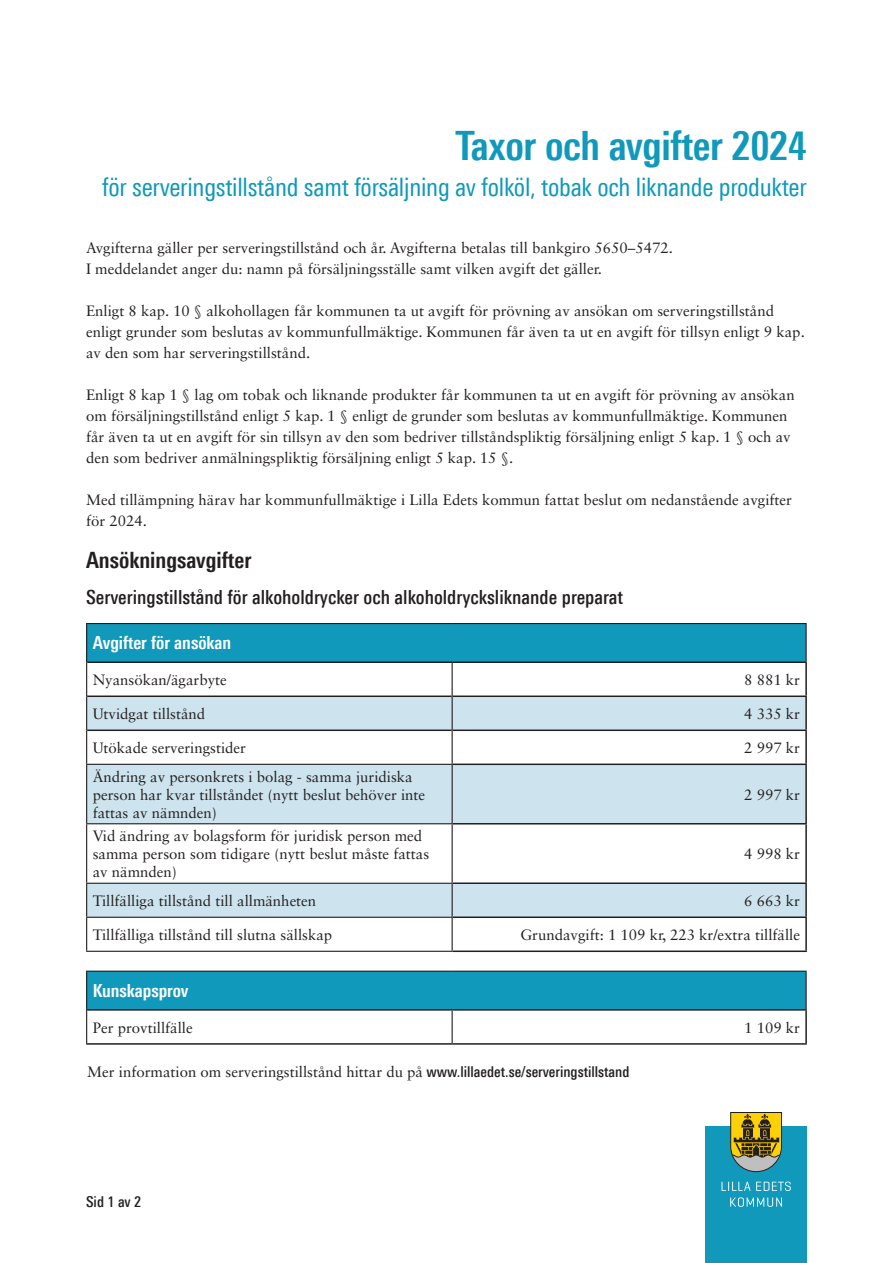
<style>
.page{position:relative;width:893px;height:1263px;background:#fff}
.page>*{position:absolute;margin:0;border:0;box-sizing:border-box;transform-origin:0 0}
.t1{font:700 40.5px "Linotype Univers 620 Cn";letter-spacing:-.01em;color:#1099ba}
.t2{font:25.5px "Linotype Univers 420 Cn";letter-spacing:-.01em;color:#1099ba}
.t3{font:700 22.5px "Linotype Univers 620 Cn";color:#231f20}
.t4{font:500 19.5px "Linotype Univers 520 Cn";color:#231f20}
.t5{font:700 18px "Linotype Univers 620 Cn";color:#fff}
.t6{font:15px/21px "Sabon LT Std";color:#231f20}
.t7{font:500 15px "Linotype Univers 520 Cn";color:#231f20}
.s1{font-family:"Linotype Univers 520 Cn";font-weight:500}
</style>
<div class="page">
<div style="left:705px;top:1126px;width:102px;height:137px;background:#1099ba"></div>
<svg style="left:721px;top:1181px;width:70px;height:10px"></svg>
<svg style="left:730px;top:1197px;width:52px;height:10px"></svg>
<svg style="left:730px;top:1112px;width:52px;height:60px;background:#938b3b"></svg>
<div style="left:87px;top:623px;width:719px;height:39px;background:#1099ba"></div>
<svg style="left:87px;top:697px;width:718px;height:220px;fill:#cde4ee"></svg>
<hr style="left:87px;top:661px;width:365px;height:2px;background:#231f20">
<hr style="left:452px;top:661px;width:355px;height:2px;background:#231f20">
<hr style="left:805px;top:663px;width:2px;height:32px;background:#231f20">
<hr style="left:87px;top:695px;width:365px;height:2px;background:#231f20">
<hr style="left:453px;top:695px;width:354px;height:2px;background:#231f20">
<hr style="left:805px;top:697px;width:2px;height:32px;background:#231f20">
<hr style="left:87px;top:729px;width:365px;height:2px;background:#231f20">
<hr style="left:453px;top:729px;width:354px;height:2px;background:#231f20">
<hr style="left:805px;top:731px;width:2px;height:32px;background:#231f20">
<hr style="left:453px;top:763px;width:354px;height:2px;background:#231f20">
<hr style="left:805px;top:765px;width:2px;height:58px;background:#231f20">
<hr style="left:453px;top:823px;width:354px;height:1px;background:#231f20">
<hr style="left:805px;top:824px;width:2px;height:58px;background:#231f20">
<hr style="left:453px;top:882px;width:354px;height:2px;background:#231f20">
<hr style="left:805px;top:884px;width:2px;height:32px;background:#231f20">
<hr style="left:453px;top:916px;width:354px;height:2px;background:#231f20">
<hr style="left:805px;top:918px;width:2px;height:32px;background:#231f20">
<hr style="left:453px;top:950px;width:354px;height:2px;background:#231f20">
<hr style="left:86px;top:623px;width:366px;height:1px;background:#231f20">
<hr style="left:86px;top:624px;width:1px;height:38px;background:#231f20">
<hr style="left:452px;top:623px;width:355px;height:1px;background:#231f20">
<hr style="left:805px;top:624px;width:2px;height:37px;background:#231f20">
<hr style="left:86px;top:662px;width:1px;height:34px;background:#231f20">
<hr style="left:452px;top:663px;width:1px;height:33px;background:#231f20">
<hr style="left:86px;top:696px;width:1px;height:34px;background:#231f20">
<hr style="left:452px;top:696px;width:1px;height:34px;background:#231f20">
<hr style="left:86px;top:730px;width:1px;height:34px;background:#231f20">
<hr style="left:452px;top:730px;width:1px;height:34px;background:#231f20">
<hr style="left:86px;top:764px;width:367px;height:1px;background:#231f20">
<hr style="left:86px;top:765px;width:1px;height:58px;background:#231f20">
<hr style="left:452px;top:765px;width:1px;height:58px;background:#231f20">
<hr style="left:86px;top:823px;width:367px;height:1px;background:#231f20">
<hr style="left:86px;top:824px;width:1px;height:59px;background:#231f20">
<hr style="left:452px;top:824px;width:1px;height:59px;background:#231f20">
<hr style="left:86px;top:883px;width:367px;height:1px;background:#231f20">
<hr style="left:86px;top:884px;width:1px;height:33px;background:#231f20">
<hr style="left:452px;top:884px;width:1px;height:33px;background:#231f20">
<hr style="left:86px;top:917px;width:367px;height:1px;background:#231f20">
<hr style="left:86px;top:918px;width:1px;height:33px;background:#231f20">
<hr style="left:452px;top:918px;width:1px;height:33px;background:#231f20">
<hr style="left:86px;top:951px;width:367px;height:1px;background:#231f20">
<div style="left:87px;top:971px;width:719px;height:39px;background:#1099ba"></div>
<hr style="left:87px;top:1009px;width:365px;height:2px;background:#231f20">
<hr style="left:452px;top:1009px;width:355px;height:2px;background:#231f20">
<hr style="left:805px;top:1011px;width:2px;height:32px;background:#231f20">
<hr style="left:86px;top:1043px;width:366px;height:2px;background:#231f20">
<hr style="left:452px;top:1043px;width:355px;height:2px;background:#231f20">
<hr style="left:86px;top:971px;width:366px;height:1px;background:#231f20">
<hr style="left:86px;top:972px;width:1px;height:38px;background:#231f20">
<hr style="left:452px;top:971px;width:355px;height:1px;background:#231f20">
<hr style="left:805px;top:972px;width:2px;height:37px;background:#231f20">
<hr style="left:86px;top:1010px;width:1px;height:33px;background:#231f20">
<hr style="left:452px;top:1011px;width:1px;height:32px;background:#231f20">
<p class="t1" style="left:456px;top:122px;width:353px">Taxor och avgifter 2024</p>
<p class="t2" style="left:102px;top:172px;width:706px">för serveringstillstånd samt försäljning av folköl, tobak och liknande produkter</p>
<p class="t6" style="left:86px;top:237px;width:588px">Avgifterna gäller per serveringstillstånd och år. Avgifterna betalas till bankgiro 5650–5472.</p>
<p class="t6" style="left:86px;top:258px;width:517px">I meddelandet anger du: namn på försäljningsställe samt vilken avgift det gäller.</p>
<p class="t6" style="left:86px;top:300px;width:720px">Enligt 8 kap. 10 § alkohollagen får kommunen ta ut avgift för prövning av ansökan om serveringstillstånd enligt grunder som beslutas av kommunfullmäktige. Kommunen får även ta ut en avgift för tillsyn enligt 9 kap. av den som har serveringstillstånd.</p>
<p class="t6" style="left:86px;top:384px;width:710px">Enligt 8 kap 1 § lag om tobak och liknande produkter får kommunen ta ut en avgift för prövning av ansökan om försäljningstillstånd enligt 5 kap. 1 § enligt de grunder som beslutas av kommunfullmäktige. Kommunen får även ta ut en avgift för sin tillsyn av den som bedriver tillståndspliktig försäljning enligt 5 kap. 1 § och av den som bedriver anmälningspliktig försäljning enligt 5 kap. 15 §.</p>
<p class="t6" style="left:86px;top:489px;width:707px">Med tillämpning härav har kommunfullmäktige i Lilla Edets kommun fattat beslut om nedanstående avgifter för 2024.</p>
<p class="t3" style="left:86px;top:547px;width:167px">Ansökningsavgifter</p>
<p class="t4" style="left:86px;top:586px;width:538px">Serveringstillstånd för alkoholdrycker och alkoholdrycksliknande preparat</p>
<p class="t5" style="left:93px;top:632px;width:140px">Avgifter för ansökan</p>
<p class="t6" style="left:93px;top:669px;width:136px">Nyansökan/ägarbyte</p>
<p class="t6" style="left:744px;top:669px;width:57px">8 881 kr</p>
<p class="t6" style="left:93px;top:703px;width:114px">Utvidgat tillstånd</p>
<p class="t6" style="left:744px;top:703px;width:57px">4 335 kr</p>
<p class="t6" style="left:93px;top:737px;width:155px">Utökade serveringstider</p>
<p class="t6" style="left:744px;top:737px;width:57px">2 997 kr</p>
<p class="t6" style="left:93px;top:767px;width:334px;line-height:18px">Ändring av personkrets i bolag - samma juridiska person har kvar tillståndet (nytt beslut behöver inte fattas av nämnden)</p>
<p class="t6" style="left:744px;top:784px;width:57px">2 997 kr</p>
<p class="t6" style="left:93px;top:827px;width:338px;line-height:18px">Vid ändring av bolagsform för juridisk person med samma person som tidigare (nytt beslut måste fattas av nämnden)</p>
<p class="t6" style="left:744px;top:843px;width:57px">4 998 kr</p>
<p class="t6" style="left:93px;top:890px;width:225px">Tillfälliga tillstånd till allmänheten</p>
<p class="t6" style="left:744px;top:890px;width:57px">6 663 kr</p>
<p class="t6" style="left:93px;top:924px;width:241px">Tillfälliga tillstånd till slutna sällskap</p>
<p class="t6" style="left:521px;top:924px;width:281px">Grundavgift: 1 109 kr, 223 kr/extra tillfälle</p>
<p class="t5" style="left:93px;top:980px;width:97px">Kunskapsprov</p>
<p class="t6" style="left:93px;top:1017px;width:102px">Per provtillfälle</p>
<p class="t6" style="left:744px;top:1017px;width:57px">1 109 kr</p>
<p class="t6" style="left:87px;top:1061px;width:544px">Mer information om serveringstillstånd hittar du på <span class="s1">www.lillaedet.se/serveringstillstand</span></p>
<p class="t7" style="left:86px;top:1193px;width:57px">Sid 1 av 2</p>
</div>
